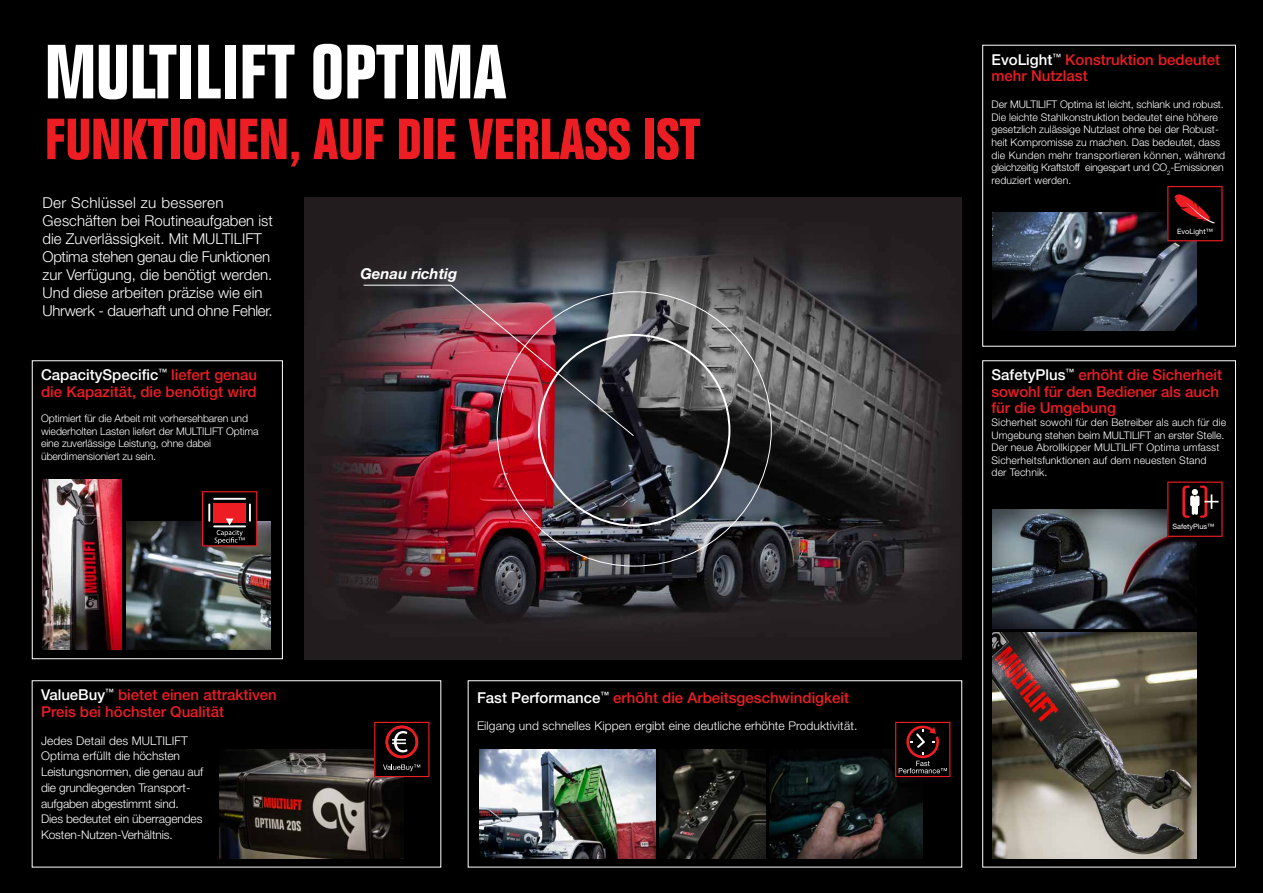
<style>
.page{position:relative;width:1263px;height:893px;background:#000}
.page>*{position:absolute;margin:0;border:0;box-sizing:border-box;transform-origin:0 0}
.t1{font:700 condensed 75px "Folio Std";color:#fff}
.t2{font:700 condensed 56.62px "Folio Std";color:#ed1d24}
.t3{font:500 15px/16.5px "Helvetica Neue LT Std";color:#ed1d24}
.t4{font:300 15px/18px "Helvetica Neue LT Pro";color:#fff}
.t5{font:italic 700 15px "Helvetica Neue LT Pro";color:#fff}
.t6{font:300 12px/15.8px "Helvetica Neue LT Std";letter-spacing:-.01em;color:#fff}
.t7{font:300 12px "Helvetica Neue LT Std";letter-spacing:.01em;color:#fff}
.t8{font:300 10.5px/12.6px "Helvetica Neue LT Std";color:#fff}
.t9{font:7.35px "Helvetica Neue LT Std";color:#fff}
.s1{color:#fff}
</style>
<div class="page">
<img style="left:304px;top:198px;width:657px;height:461px">
<div style="left:32px;top:360px;width:251px;height:299px;border:1px solid #fff"></div>
<div style="left:982px;top:45px;width:254px;height:302px;border:1px solid #fff"></div>
<div style="left:982px;top:360px;width:254px;height:507px;border:1px solid #fff"></div>
<img style="left:479px;top:749px;width:177px;height:109px">
<img style="left:992px;top:633px;width:204px;height:226px">
<img style="left:992px;top:213px;width:204px;height:117px">
<img style="left:992px;top:509px;width:204px;height:119px">
<svg style="left:1167px;top:186px;width:55px;height:55px"></svg>
<img style="left:126px;top:522px;width:144px;height:127px">
<img style="left:43px;top:479px;width:78px;height:170px">
<img style="left:220px;top:749px;width:184px;height:110px">
<svg style="left:374px;top:722px;width:55px;height:55px"></svg>
<svg style="left:202px;top:491px;width:55px;height:55px"></svg>
<img style="left:660px;top:749px;width:105px;height:109px">
<img style="left:769px;top:756px;width:154px;height:103px">
<svg style="left:895px;top:722px;width:55px;height:55px"></svg>
<img style="left:363px;top:285px;width:271px;height:151px">
<svg style="left:1167px;top:482px;width:55px;height:55px"></svg>
<h1 class="t1" style="left:45px;top:30px;width:463px">MULTILIFT OPTIMA</h1>
<h2 class="t2" style="left:45px;top:108px;width:657px">FUNKTIONEN, AUF DIE VERLASS IST</h2>
<p class="t4" style="left:43px;top:194px;width:232px">Der Schlüssel zu besseren Geschäften bei Routineaufgaben ist die Zuverlässigkeit. Mit MULTILIFT Optima stehen genau die Funktionen zur Verfügung, die benötigt werden.<br>Und diese arbeiten präzise wie ein Uhrwerk - dauerhaft und ohne Fehler.</p>
<h3 class="t5" style="left:360px;top:264px;width:98px">Genau richtig</h3>
<h3 class="t3" style="left:41px;top:367px;width:217px"><span class="s1">CapacitySpecific</span><sup>™</sup> liefert genau die Kapazität, die benötigt wird</h3>
<p class="t8" style="left:41px;top:412px;width:219px">Optimiert für die Arbeit mit vorhersehbaren und wiederholten Lasten liefert der MULTILIFT Optima eine zuverlässige Leistung, ohne dabei überdimensioniert zu sein.</p>
<h3 class="t3" style="left:41px;top:687px;width:237px"><span class="s1">ValueBuy</span><sup>™</sup> bietet einen attraktiven<br>Preis bei höchster Qualität</h3>
<p class="t6" style="left:41px;top:732px;width:164px">Jedes Detail des MULTILIFT<br>Optima erfüllt die höchsten<br>Leistungsnormen, die genau auf die grundlegenden Transport&shy;aufgaben abgestimmt sind.<br>Dies bedeutet ein überragendes<br>Kosten-Nutzen-Verhältnis.</p>
<h3 class="t3" style="left:477px;top:689px;width:374px"><span class="s1">Fast Performance</span><sup>™</sup> erhöht die Arbeitsgeschwindigkeit</h3>
<p class="t7" style="left:477px;top:718px;width:382px">Eilgang und schnelles Kippen ergibt eine deutliche erhöhte Produktivität.</p>
<h3 class="t3" style="left:991px;top:51px;width:230px"><span class="s1">EvoLight</span><sup>™</sup> Konstruktion bedeutet mehr Nutzlast</h3>
<p class="t8" style="left:991px;top:98px;width:235px">Der MULTILIFT Optima ist leicht, schlank und robust.<br>Die leichte Stahlkonstruktion bedeutet eine höhere gesetzlich zulässige Nutzlast ohne bei der Robust&shy;heit Kompromisse zu machen. Das bedeutet, dass die Kunden mehr transportieren können, während gleichzeitig Kraftstoff eingespart und CO<sub>2</sub>-Emissionen reduziert werden.</p>
<p class="t9" style="left:1177px;top:227px;width:37px">EvoLight™</p>
<h3 class="t3" style="left:991px;top:367px;width:232px"><span class="s1">SafetyPlus</span><sup>™</sup> erhöht die Sicherheit sowohl für den Bediener als auch für die Umgebung</h3>
<p class="t8" style="left:991px;top:416px;width:236px">Sicherheit sowohl für den Betreiber als auch für die Umgebung stehen beim MULTILIFT an erster Stelle.<br>Der neue Abrollkipper MULTILIFT Optima umfasst Sicherheitsfunktionen auf dem neuesten Stand<br>der Technik.</p>
<p class="t9" style="left:1172px;top:522px;width:44px">SafetyPlus™</p>
</div>
